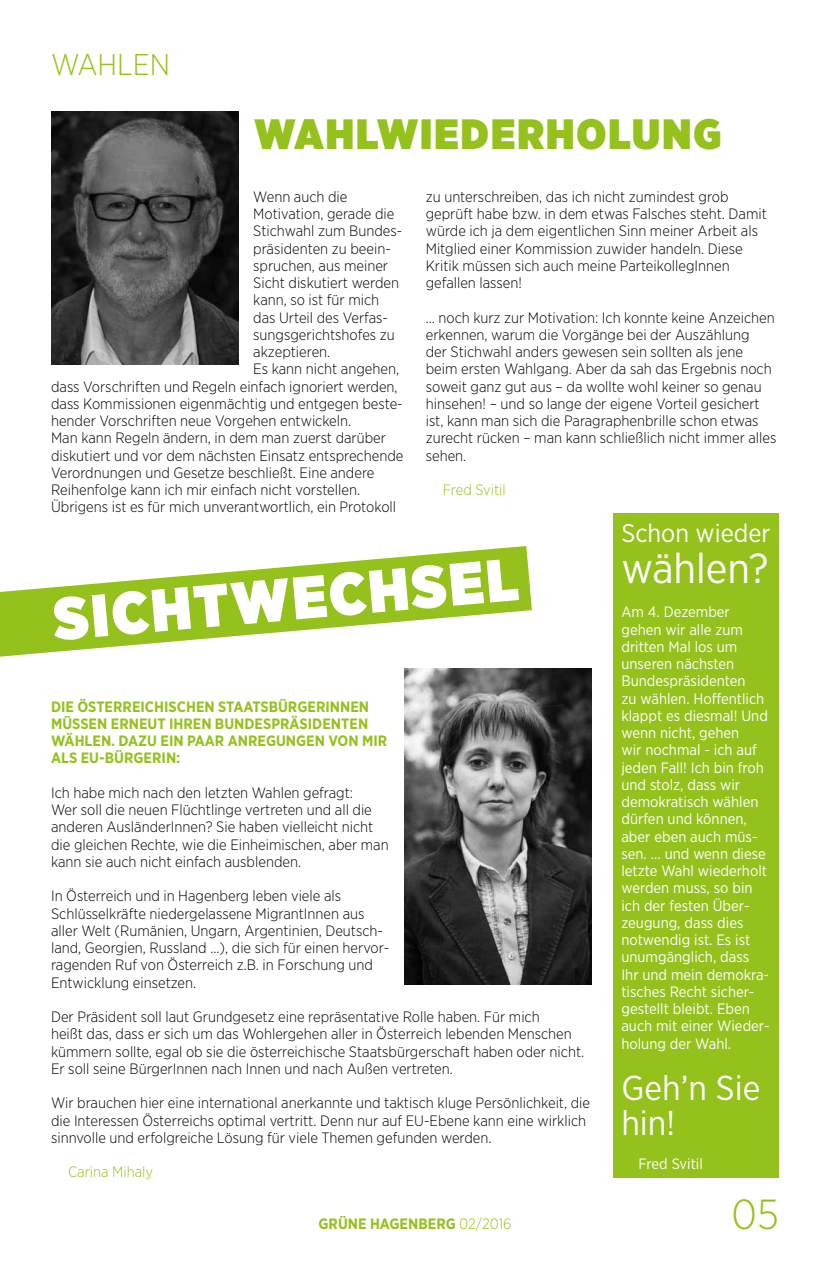
<style>
.page{position:relative;width:830px;height:1263px;background:#fff}
.page>*{position:absolute;margin:0;border:0;box-sizing:border-box;transform-origin:0 0}
.t1{font:900 59.85px "Gotham Narrow";color:#fff}
.t2{font:900 42.3px "Gotham Narrow";letter-spacing:.05em;color:#94c11c}
.t3{font:42px "Gotham Narrow";color:#fff}
.t4{font:300 42px "Gotham Narrow";color:#94c11c}
.t5{font:34.5px/34.5px "Gotham Narrow";color:#fff}
.t6{font:300 30px "Gotham Narrow";color:#94c11c}
.t7{font:25.5px "Gotham Narrow";color:#fff}
.t8{font:300 15px/17.2px "Gotham Narrow";color:#000}
.t9{font:15px/17.2px "Gotham Narrow";color:#fff}
.t10{font:700 15px "Gotham Narrow";color:#94c11c}
.t11{font:300 15px "Gotham Narrow";color:#94c11c}
.s1{font-weight:300}
</style>
<div class="page">
<img style="left:404px;top:669px;width:187px;height:316px">
<img style="left:51px;top:112px;width:187px;height:252px">
<svg style="left:0;top:546px;width:531px;height:111px;fill:#94c11c"></svg>
<div style="left:612px;top:513px;width:166px;height:665px;background:#94c11c"></div>
<h3 class="t6" style="left:51px;top:46px;width:120px">Wahlen</h3>
<h2 class="t2" style="left:254px;top:105px;width:468px">WAHLWIEDERHOLUNG</h2>
<p class="t8" style="left:253px;top:188px;width:96px">Wenn auch die</p>
<p class="t8" style="left:253px;top:205px;width:143px">Motivation, gerade die</p>
<p class="t8" style="left:253px;top:222px;width:150px">Stichwahl zum Bundes-</p>
<p class="t8" style="left:253px;top:239px;width:139px">präsidenten zu beein-</p>
<p class="t8" style="left:253px;top:257px;width:136px">spruchen, aus meiner</p>
<p class="t8" style="left:253px;top:274px;width:147px">Sicht diskutiert werden</p>
<p class="t8" style="left:253px;top:291px;width:127px">kann, so ist für mich</p>
<p class="t8" style="left:253px;top:308px;width:136px">das Urteil des Verfas-</p>
<p class="t8" style="left:253px;top:326px;width:143px">sungsgerichtshofes zu</p>
<p class="t8" style="left:253px;top:343px;width:79px">akzeptieren.</p>
<p class="t8" style="left:253px;top:360px;width:147px">Es kann nicht angehen,</p>
<p class="t8" style="left:51px;top:377px;width:348px">dass Vorschriften und Regeln einfach ignoriert werden,</p>
<p class="t8" style="left:51px;top:395px;width:353px">dass Kommissionen eigenmächtig und entgegen beste-</p>
<p class="t8" style="left:51px;top:412px;width:301px">hender Vorschriften neue Vorgehen entwickeln.</p>
<p class="t8" style="left:51px;top:429px;width:336px">Man kann Regeln ändern, in dem man zuerst darüber</p>
<p class="t8" style="left:51px;top:446px;width:353px">diskutiert und vor dem nächsten Einsatz entsprechende</p>
<p class="t8" style="left:51px;top:464px;width:325px">Verordnungen und Gesetze beschließt. Eine andere</p>
<p class="t8" style="left:51px;top:481px;width:310px">Reihenfolge kann ich mir einfach nicht vorstellen.</p>
<p class="t8" style="left:51px;top:498px;width:346px">Übrigens ist es für mich unverantwortlich, ein Protokoll</p>
<p class="t8" style="left:425px;top:188px;width:342px">zu unterschreiben, das ich nicht zumindest grob geprüft habe bzw. in dem etwas Falsches steht. Damit würde ich ja dem eigentlichen Sinn meiner Arbeit als Mitglied einer Kommission zuwider handeln. Diese Kritik müssen sich auch meine ParteikollegInnen gefallen lassen!</p>
<p class="t8" style="left:425px;top:308px;width:352px">… noch kurz zur Motivation: Ich konnte keine Anzeichen erkennen, warum die Vorgänge bei der Auszählung<br>der Stichwahl anders gewesen sein sollten als jene beim ersten Wahlgang. Aber da sah das Ergebnis noch soweit ganz gut aus – da wollte wohl keiner so genau hinsehen! – und so lange der eigene Vorteil gesichert ist, kann man sich die Paragraphenbrille schon etwas zurecht rücken – man kann schließlich nicht immer alles sehen.</p>
<p class="t11" style="left:442px;top:481px;width:64px">Fred Svitil</p>
<h1 class="t1" style="left:50px;top:579px;width:428px;rotate:-5deg">sich twe ch sel</h1>
<p class="t10" style="left:51px;top:697px;width:64px">DIE ÖSTERRE</p>
<p class="t10" style="left:140px;top:697px;width:56px">ICHISCHEN</p>
<p class="t10" style="left:218px;top:697px;width:61px">STAATSBÜRGERINNEN</p>
<p class="t10" style="left:51px;top:714px;width:70px">MÜSSEN ERNE</p>
<p class="t10" style="left:147px;top:714px;width:36px">UT IHREN</p>
<p class="t10" style="left:215px;top:714px;width:30px">BUNDE</p>
<p class="t10" style="left:263px;top:714px;width:60px">SPRÄSIDEN</p>
<p class="t10" style="left:341px;top:714px;width:18px">TEN</p>
<p class="t10" style="left:51px;top:731px;width:155px">WÄHLEN. DAZU EIN PAAR</p>
<p class="t10" style="left:227px;top:731px;width:21px">ANREG</p>
<p class="t10" style="left:276px;top:731px;width:21px">UNGEN</p>
<p class="t10" style="left:328px;top:731px;width:56px">VON MIR</p>
<p class="t10" style="left:51px;top:748px;width:74px">ALS EU-BÜRGER</p>
<p class="t10" style="left:161px;top:748px;width:20px">IN:</p>
<p class="t8" style="left:51px;top:783px;width:339px">Ich habe mich nach den letzten Wahlen gefragt:<br>Wer soll die neuen Flüchtlinge vertreten und all die anderen AusländerInnen? Sie haben vielleicht nicht die gleichen Rechte, wie die Einheimischen, aber man kann sie auch nicht einfach ausblenden.</p>
<p class="t8" style="left:51px;top:887px;width:339px">In Österreich und in Hagenberg leben viele als Schlüsselkräfte niedergelassene MigrantInnen aus aller Welt (Rumänien, Ungarn, Argentinien, Deutsch&shy;land, Georgien, Russland ...), die sich für einen hervor&shy;ragenden Ruf von Österreich z.B. in Forschung und Entwicklung einsetzen.</p>
<p class="t8" style="left:51px;top:1008px;width:534px">Der Präsident soll laut Grundgesetz eine repräsentative Rolle haben. Für mich<br>heißt das, dass er sich um das Wohlergehen aller in Österreich lebenden Menschen kümmern sollte, egal ob sie die österreichische Staatsbürgerschaft haben oder nicht.<br>Er soll seine BürgerInnen nach Innen und nach Außen vertreten.</p>
<p class="t8" style="left:51px;top:1094px;width:540px">Wir brauchen hier eine international anerkannte und taktisch kluge Persönlichkeit, die die Interessen Österreichs optimal vertritt. Denn nur auf EU-Ebene kann eine wirklich sinnvolle und erfolgreiche Lösung für viele Themen gefunden werden.</p>
<p class="t11" style="left:68px;top:1163px;width:86px">Carina Mihaly</p>
<p class="t10" style="left:318px;top:1214px;width:194px">GRÜNE HAGENBERG <span class="s1">02/2016</span></p>
<h3 class="t7" style="left:621px;top:518px;width:150px">Schon wieder</h3>
<h3 class="t3" style="left:621px;top:542px;width:148px">wählen?</h3>
<p class="t9" style="left:621px;top:603px;width:150px">Am 4. Dezember gehen wir alle zum dritten Mal los um unseren nächsten<br>Bundespräsidenten<br>zu wählen. Hoffentlich klappt es diesmal! Und wenn nicht, gehen<br>wir nochmal - ich auf jeden Fall! Ich bin froh und stolz, dass wir demokratisch wählen dürfen und können, aber eben auch müs&shy;sen. … und wenn diese letzte Wahl wiederholt werden muss, so bin ich der festen Über&shy;zeugung, dass dies notwendig ist. Es ist unumgänglich, dass<br>Ihr und mein demokra&shy;tisches Recht sicher&shy;gestellt bleibt. Eben auch mit einer Wieder&shy;holung der Wahl.</p>
<h3 class="t5" style="left:621px;top:1070px;width:140px">Geh’n Sie hin!</h3>
<p class="t9" style="left:638px;top:1155px;width:66px">Fred Svitil</p>
<h3 class="t4" style="left:731px;top:1188px;width:49px">05</h3>
</div>
